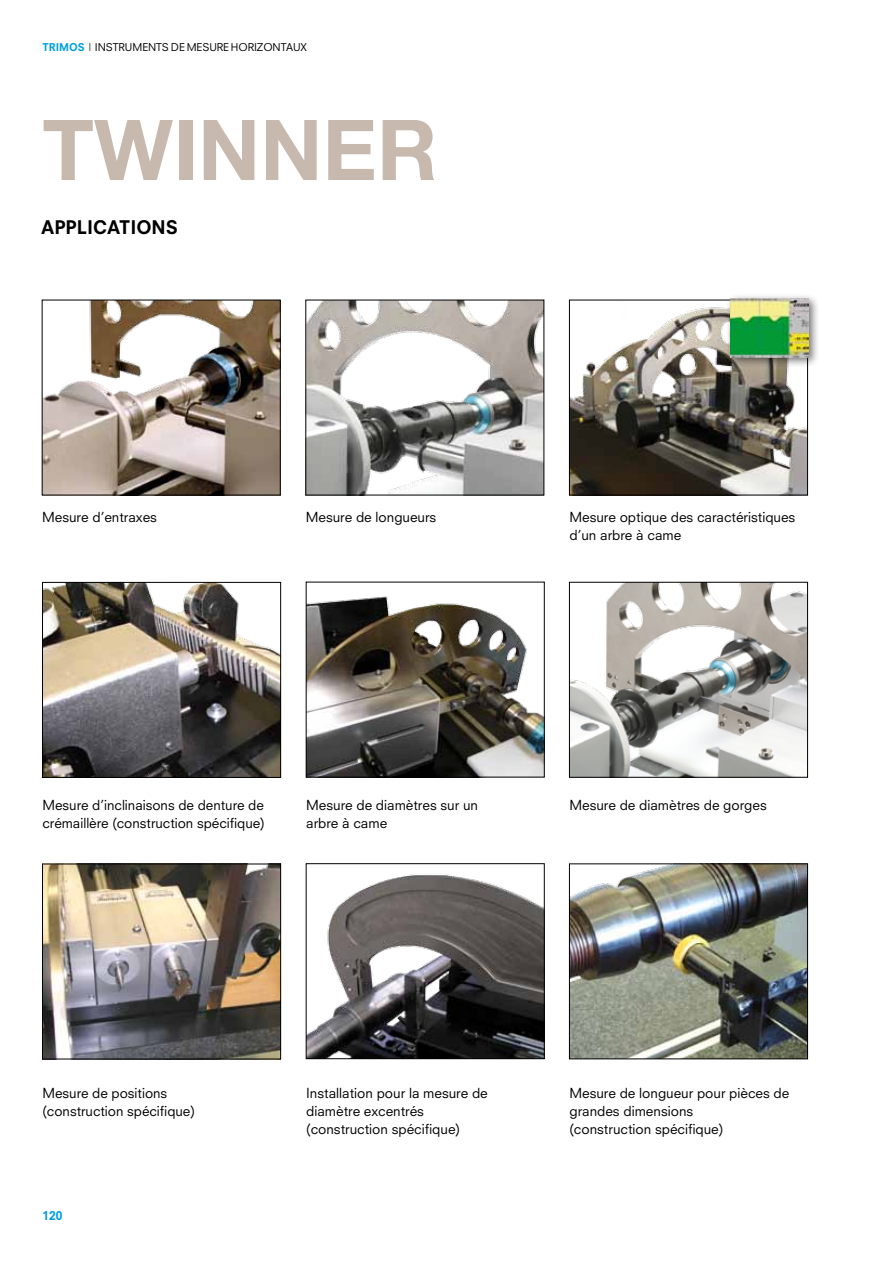
<style>
.page{position:relative;width:893px;height:1263px;background:#fff}
.page>*{position:absolute;margin:0;border:0;box-sizing:border-box;transform-origin:0 0}
.t1{font:700 84px "Helvetica Neue";color:#c7b9ae}
.t2{font:800 18.3px "Neuzeit S";color:#000}
.t3{font:13.5px/18px "Neuzeit S";color:#000}
.t4{font:800 12px "Neuzeit S";color:#009ee0}
.t5{font:10.5px "Neuzeit S";letter-spacing:-.005em;color:#000}
.s1{font-weight:800;color:#009ee0}
</style>
<div class="page">
<img style="left:44px;top:302px;width:235px;height:191px">
<div style="left:42px;top:300px;width:239px;height:195px;border:1px solid #000"></div>
<img style="left:44px;top:584px;width:235px;height:192px">
<div style="left:42px;top:582px;width:239px;height:196px;border:1px solid #000"></div>
<img style="left:44px;top:866px;width:235px;height:191px">
<div style="left:42px;top:864px;width:239px;height:195px;border:1px solid #000"></div>
<img style="left:307px;top:302px;width:235px;height:191px">
<img style="left:308px;top:596px;width:235px;height:179px">
<div style="left:306px;top:582px;width:239px;height:195px;border:1px solid #000"></div>
<img style="left:308px;top:874px;width:235px;height:183px">
<div style="left:306px;top:863px;width:239px;height:196px;border:1px solid #000"></div>
<img style="left:571px;top:307px;width:235px;height:186px">
<div style="left:569px;top:300px;width:239px;height:195px;border:1px solid #000"></div>
<img style="left:571px;top:584px;width:235px;height:192px">
<div style="left:569px;top:582px;width:239px;height:196px;border:1px solid #000"></div>
<img style="left:571px;top:865px;width:235px;height:192px">
<div style="left:569px;top:863px;width:239px;height:196px;border:1px solid #000"></div>
<div style="left:725px;top:293px;width:94px;height:75px;background:#000;opacity:.56"></div>
<img style="left:731px;top:299px;width:78px;height:58px">
<p class="t5" style="left:43px;top:41px;width:252px"><span class="s1">TRIMOS</span> | INSTRU MENTS DE MESU RE HO RIZONTAUX</p>
<h1 class="t1" style="left:43px;top:98px;width:396px">TWINNER</h1>
<h2 class="t2" style="left:41px;top:216px;width:138px">APPLICATIONS</h2>
<p class="t3" style="left:42px;top:508px;width:116px">Mesure d’entraxes</p>
<p class="t3" style="left:306px;top:508px;width:132px">Mesure de longueurs</p>
<p class="t3" style="left:569px;top:508px;width:227px">Mesure optique des caractéristiques d’un arbre à came</p>
<p class="t3" style="left:43px;top:796px;width:224px">Mesure d’inclinaisons de denture de crémaillère (construction spécifique)</p>
<p class="t3" style="left:306px;top:796px;width:173px">Mesure de diamètres sur un arbre à came</p>
<p class="t3" style="left:569px;top:796px;width:199px">Mesure de diamètres de gorges</p>
<p class="t3" style="left:43px;top:1084px;width:154px">Mesure de positions (construction spécifique)</p>
<p class="t4" style="left:43px;top:1209px;width:22px">120</p>
<p class="t3" style="left:306px;top:1084px;width:183px">Installation pour la mesure de diamètre excentrés (construction spécifique)</p>
<p class="t3" style="left:569px;top:1084px;width:221px">Mesure de longueur pour pièces de grandes dimensions<br>(construction spécifique)</p>
</div>
